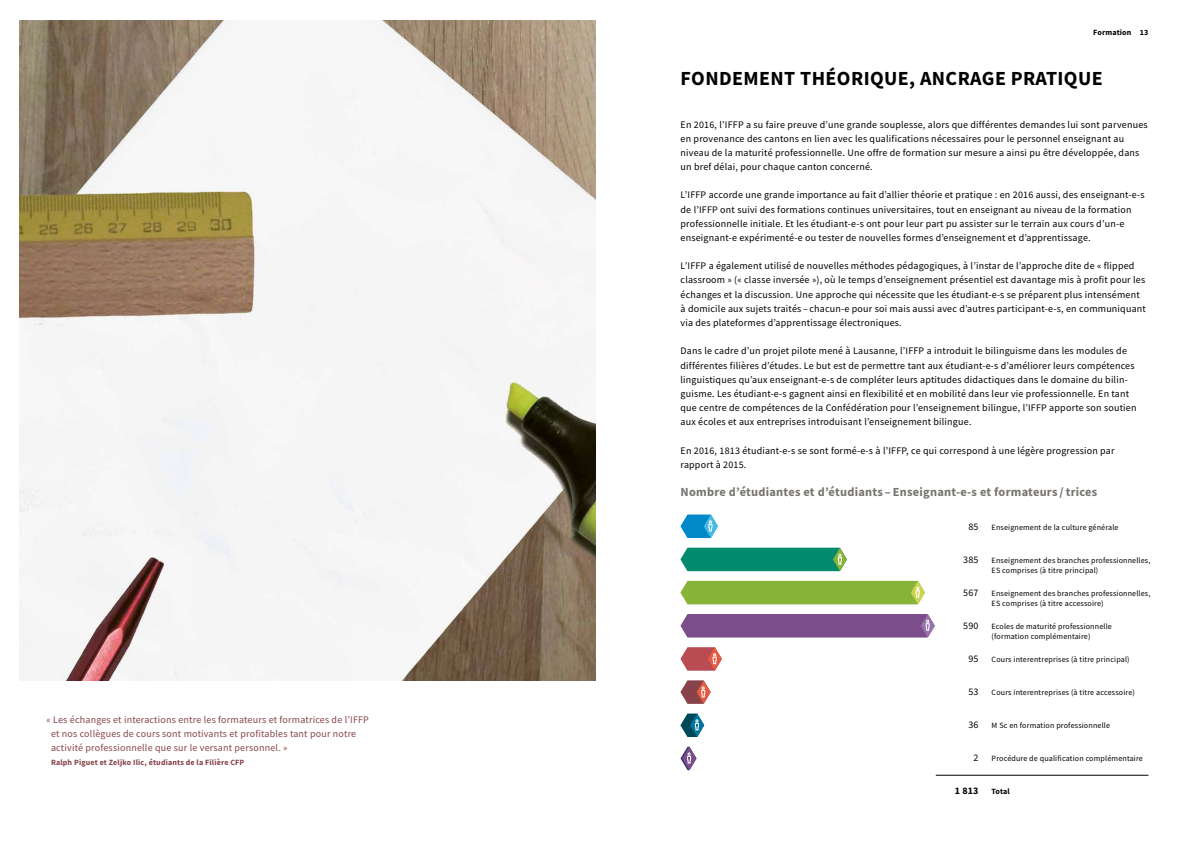
<style>
.page{position:relative;width:1191px;height:842px;background:#fff}
.page>*{position:absolute;margin:0;border:0;box-sizing:border-box;transform-origin:0 0}
.t1{font:700 20px "Source Sans Pro";letter-spacing:.02em;color:#000}
.t2{font:700 12.4px "Source Sans Pro";letter-spacing:.02em;color:#777470}
.t3{font:10px/14.2px "Source Sans Pro";letter-spacing:.02em;color:#000}
.t4{font:10px/14.2px "Source Sans Pro";letter-spacing:.02em;color:#88434a}
.t5{font:700 10px "Source Sans Pro";color:#000}
.t6{font:8px/10px "Source Sans Pro";letter-spacing:.02em;color:#000}
.t7{font:700 8px "Source Sans Pro";letter-spacing:.02em;color:#88434a}
.t8{font:700 8px "Source Sans Pro";letter-spacing:.02em;color:#000}
</style>
<div class="page">
<img style="left:20px;top:20px;width:575px;height:660px">
<svg style="left:680px;top:514px;width:38px;height:24px"></svg>
<svg style="left:680px;top:647px;width:42px;height:24px"></svg>
<svg style="left:680px;top:680px;width:30px;height:24px"></svg>
<svg style="left:680px;top:747px;width:16px;height:23px"></svg>
<svg style="left:680px;top:713px;width:24px;height:24px"></svg>
<svg style="left:680px;top:548px;width:167px;height:23px;background:#119273"></svg>
<div style="left:680px;top:581px;width:245px;height:23px;background:#88b339"></div>
<div style="left:680px;top:614px;width:254px;height:23px;background:#7c4e89"></div>
<hr style="left:935px;top:775px;width:213px;height:1px;background:#000">
<p class="t4" style="left:51px;top:712px;width:319px;text-indent:-5px">« Les échanges et interactions entre les formateurs et formatrices de l’IFFP et nos collègues de cours sont motivants et profitables tant pour notre activité professionnelle que sur le versant personnel. »</p>
<p class="t7" style="left:51px;top:757px;width:195px">Ralph Piguet et Zeljko Ilic, étudiants de la Filière CFP</p>
<p class="t8" style="left:1093px;top:27px;width:57px">Formation 13</p>
<h1 class="t1" style="left:680px;top:65px;width:423px">FONDEMENT THÉORIQUE, ANCRAGE PRATIQUE</h1>
<p class="t3" style="left:680px;top:117px;width:469px">En 2016, l’IFFP a su faire preuve d’une grande souplesse, alors que différentes demandes lui sont parvenues en provenance des cantons en lien avec les qualifications nécessaires pour le personnel enseignant au niveau de la maturité professionnelle. Une offre de formation sur mesure a ainsi pu être développée, dans un bref délai, pour chaque canton concerné.</p>
<p class="t3" style="left:680px;top:188px;width:465px">L’IFFP accorde une grande importance au fait d’allier théorie et pratique : en 2016 aussi, des enseignant-e-s de l’IFFP ont suivi des formations continues universitaires, tout en enseignant au niveau de la formation professionnelle initiale. Et les étudiant-e-s ont pour leur part pu assister sur le terrain aux cours d’un-e enseignant-e expérimenté-e ou tester de nouvelles formes d’enseignement et d’apprentissage.</p>
<p class="t3" style="left:680px;top:259px;width:467px">L’IFFP a également utilisé de nouvelles méthodes pédagogiques, à l’instar de l’approche dite de « flipped classroom » (« classe inversée »), où le temps d’enseignement présentiel est davantage mis à profit pour les échanges et la discussion. Une approche qui nécessite que les étudiant-e-s se préparent plus intensément à domicile aux sujets traités – chacun-e pour soi mais aussi avec d’autres participant-e-s, en communiquant via des plateformes d’apprentissage électroniques.</p>
<p class="t3" style="left:680px;top:344px;width:457px">Dans le cadre d’un projet pilote mené à Lausanne, l’IFFP a introduit le bilinguisme dans les modules de différentes filières d’études. Le but est de permettre tant aux étudiant-e-s d’améliorer leurs compétences linguistiques qu’aux enseignant-e-s de compléter leurs aptitudes didactiques dans le domaine du bilin&shy;guisme. Les étudiant-e-s gagnent ainsi en flexibilité et en mobilité dans leur vie professionnelle. En tant que centre de compétences de la Confédération pour l’enseignement bilingue, l’IFFP apporte son soutien aux écoles et aux entreprises introduisant l’enseignement bilingue.</p>
<p class="t3" style="left:680px;top:443px;width:435px">En 2016, 1813 étudiant-e-s se sont formé-e-s à l’IFFP, ce qui correspond à une légère progression par rapport à 2015.</p>
<p class="t2" style="left:680px;top:484px;width:418px">Nombre d’étudiantes et d’étudiants – Enseignant-e-s et formateurs /trices</p>
<p class="t3" style="left:968px;top:519px;width:12px">85</p>
<p class="t3" style="left:963px;top:552px;width:17px">385</p>
<p class="t3" style="left:963px;top:585px;width:17px">567</p>
<p class="t3" style="left:963px;top:618px;width:17px">590</p>
<p class="t3" style="left:968px;top:651px;width:12px">95</p>
<p class="t3" style="left:968px;top:684px;width:12px">53</p>
<p class="t3" style="left:968px;top:717px;width:12px">36</p>
<p class="t3" style="left:973px;top:750px;width:6px">2</p>
<p class="t5" style="left:954px;top:784px;width:25px">1 813</p>
<p class="t6" style="left:991px;top:522px;width:128px">Enseignement de la culture générale</p>
<p class="t6" style="left:991px;top:555px;width:160px">Enseignement des branches professionnelles,<br>ES comprises (à titre principal)</p>
<p class="t6" style="left:991px;top:588px;width:160px">Enseignement des branches professionnelles,<br>ES comprises (à titre accessoire)</p>
<p class="t6" style="left:991px;top:621px;width:122px">Ecoles de maturité professionnelle (formation complémentaire)</p>
<p class="t6" style="left:991px;top:654px;width:139px">Cours interentreprises (à titre principal)</p>
<p class="t6" style="left:991px;top:687px;width:145px">Cours interentreprises (à titre accessoire)</p>
<p class="t6" style="left:991px;top:720px;width:120px">M Sc en formation professionnelle</p>
<p class="t6" style="left:991px;top:753px;width:153px">Procédure de qualification complémentaire</p>
<p class="t8" style="left:991px;top:786px;width:20px">Total</p>
</div>
